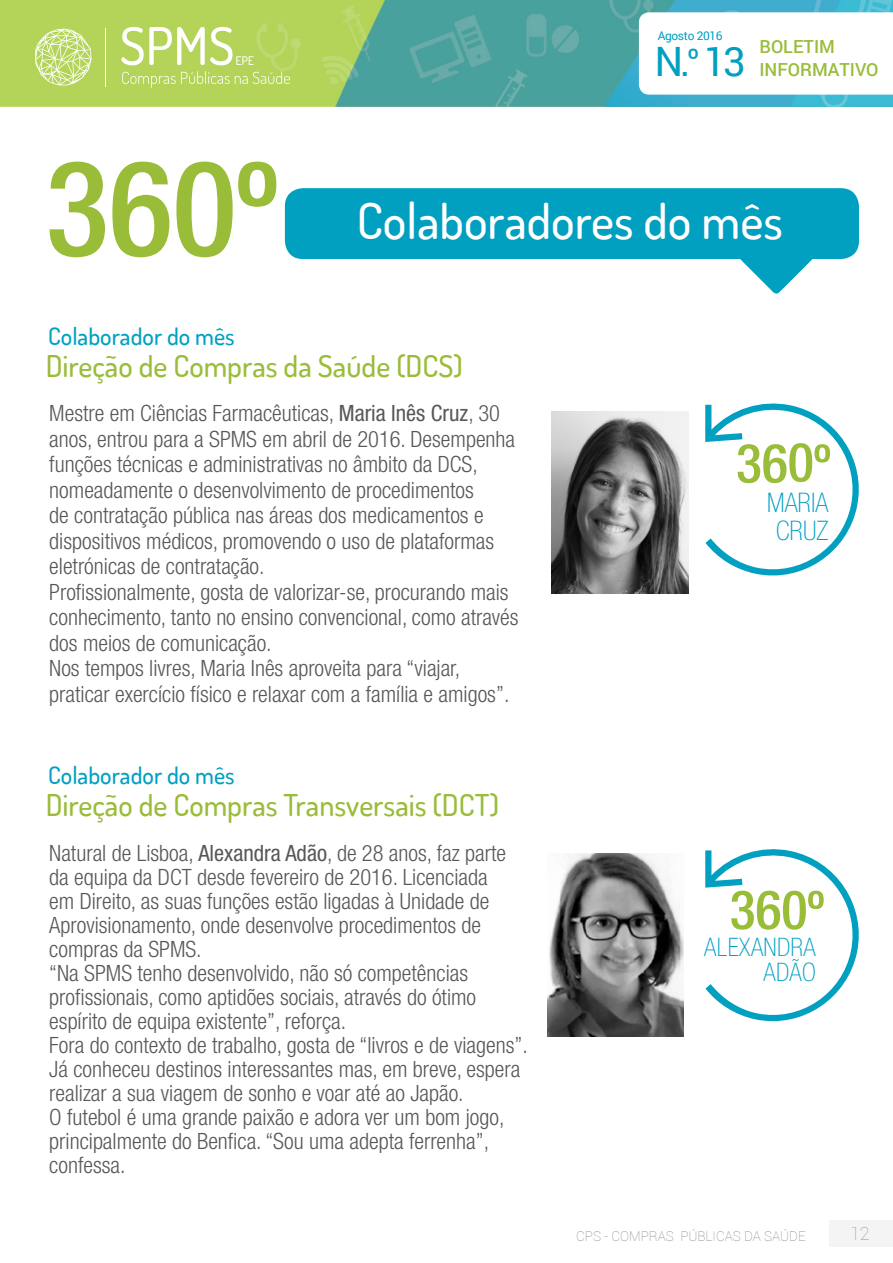
<style>
.page{position:relative;width:893px;height:1263px;background:#fff}
.page>*{position:absolute;margin:0;border:0;box-sizing:border-box;transform-origin:0 0}
.t1{font:500 49.5px "Dosis";color:#fff}
.t2{font:40.5px "Roboto";color:#01a0c1}
.t3{font:500 30px "Dosis";color:#99bc39}
.t4{font:100 condensed 27px/28.5px "Helvetica Neue LT Std";color:#01a0c1;text-align:center}
.t5{font:100 condensed 25.5px/25.5px "Helvetica Neue LT Std";letter-spacing:.01em;color:#01a0c1;text-align:right}
.t6{font:500 24px "Dosis";color:#01a0c1}
.t7{font:300 condensed 22.5px/24px "Helvetica Neue LT Std";color:#585857}
.t8{font:500 18px/22.8px "Roboto";color:#99bc39}
.t9{font:100 18px "Roboto";color:#9c9b9b}
.t10{font:100 13.5px "Roboto";color:#868686}
.t11{font:12px "Roboto";letter-spacing:-.03em;color:#01a0c1}
.s1{font-weight:400}
</style>
<div class="page">
<div style="left:829px;top:1219px;width:64px;height:27px;background:#f4f4f4"></div>
<img style="left:0;top:0;width:893px;height:107px">
<svg style="left:639px;top:12px;width:254px;height:83px"></svg>
<svg style="left:121px;top:27px;width:133px;height:38px"></svg>
<hr style="left:106px;top:28px;width:1px;height:58px;background:#fff">
<svg style="left:35px;top:29px;width:57px;height:56px;background:#c9e088"></svg>
<svg style="left:122px;top:71px;width:168px;height:17px;background:#bdd96d"></svg>
<div style="left:285px;top:188px;width:574px;height:71px;background:#01a0c1;border-radius:18px"></div>
<svg style="left:705px;top:849px;width:154px;height:173px"></svg>
<svg style="left:50px;top:162px;width:55px;height:95px"></svg>
<svg style="left:112px;top:162px;width:57px;height:95px"></svg>
<svg style="left:176px;top:162px;width:100px;height:95px"></svg>
<svg style="left:705px;top:403px;width:154px;height:173px"></svg>
<svg style="left:738px;top:259px;width:76px;height:35px"></svg>
<img style="left:548px;top:854px;width:136px;height:182px">
<img style="left:552px;top:411px;width:136px;height:183px">
<p class="t11" style="left:658px;top:27px;width:67px">Agosto 2016</p>
<h2 class="t2" style="left:654px;top:33px;width:93px">N.<sup>º</sup> 13</h2>
<p class="t8" style="left:759px;top:35px;width:121px">BOLETIM<br>INFORMATIVO</p>
<p class="t6" style="left:48px;top:320px;width:188px">Colaborador do mês</p>
<h1 class="t1" style="left:357px;top:188px;width:428px">Colaboradores do mês</h1>
<h3 class="t3" style="left:46px;top:347px;width:419px">Direção de Compras da Saúde (DCS)</h3>
<p class="t7" style="left:49px;top:401px;width:471px;line-height:25.5px">Mestre em Ciências Farmacêuticas, <span class="s1">Maria Inês Cruz</span>, 30 anos, entrou para a SPMS em abril de 2016. Desempenha funções técnicas e administrativas no âmbito da DCS, nomeadamente o desenvolvimento de procedimentos<br>de contratação pública nas áreas dos medicamentos e dispositivos médicos, promovendo o uso de plataformas eletrónicas de contratação.<br>Profissionalmente, gosta de valorizar-se, procurando mais conhecimento, tanto no ensino convencional, como através dos meios de comunicação.<br>Nos tempos livres, Maria Inês aproveita para “viajar, praticar exercício físico e relaxar com a família e amigos”.</p>
<p class="t6" style="left:48px;top:759px;width:188px">Colaborador do mês</p>
<h3 class="t3" style="left:46px;top:786px;width:455px">Direção de Compras Transversais (DCT)</h3>
<p class="t7" style="left:49px;top:840px;width:480px">Natural de Lisboa, <span class="s1">Alexandra Adão</span>, de 28 anos, faz parte da equipa da DCT desde fevereiro de 2016. Licenciada<br>em Direito, as suas funções estão ligadas à Unidade de Aprovisionamento, onde desenvolve procedimentos de compras da SPMS.<br>“Na SPMS tenho desenvolvido, não só competências profissionais, como aptidões sociais, através do ótimo espírito de equipa existente”, reforça.<br>Fora do contexto de trabalho, gosta de “livros e de viagens”.<br>Já conheceu destinos interessantes mas, em breve, espera realizar a sua viagem de sonho e voar até ao Japão.<br>O futebol é uma grande paixão e adora ver um bom jogo, principalmente do Benfica. “Sou uma adepta ferrenha”, confessa.</p>
<p class="t4" style="left:767px;top:488px;width:63px">MARIA<br>CRUZ</p>
<p class="t5" style="left:704px;top:934px;width:113px">ALEXANDRA<br>ADÃO</p>
<p class="t10" style="left:576px;top:1226px;width:231px">CPS - COMPRAS PÚBLICAS DA SAÚDE</p>
<p class="t9" style="left:850px;top:1221px;width:21px">12</p>
</div>
